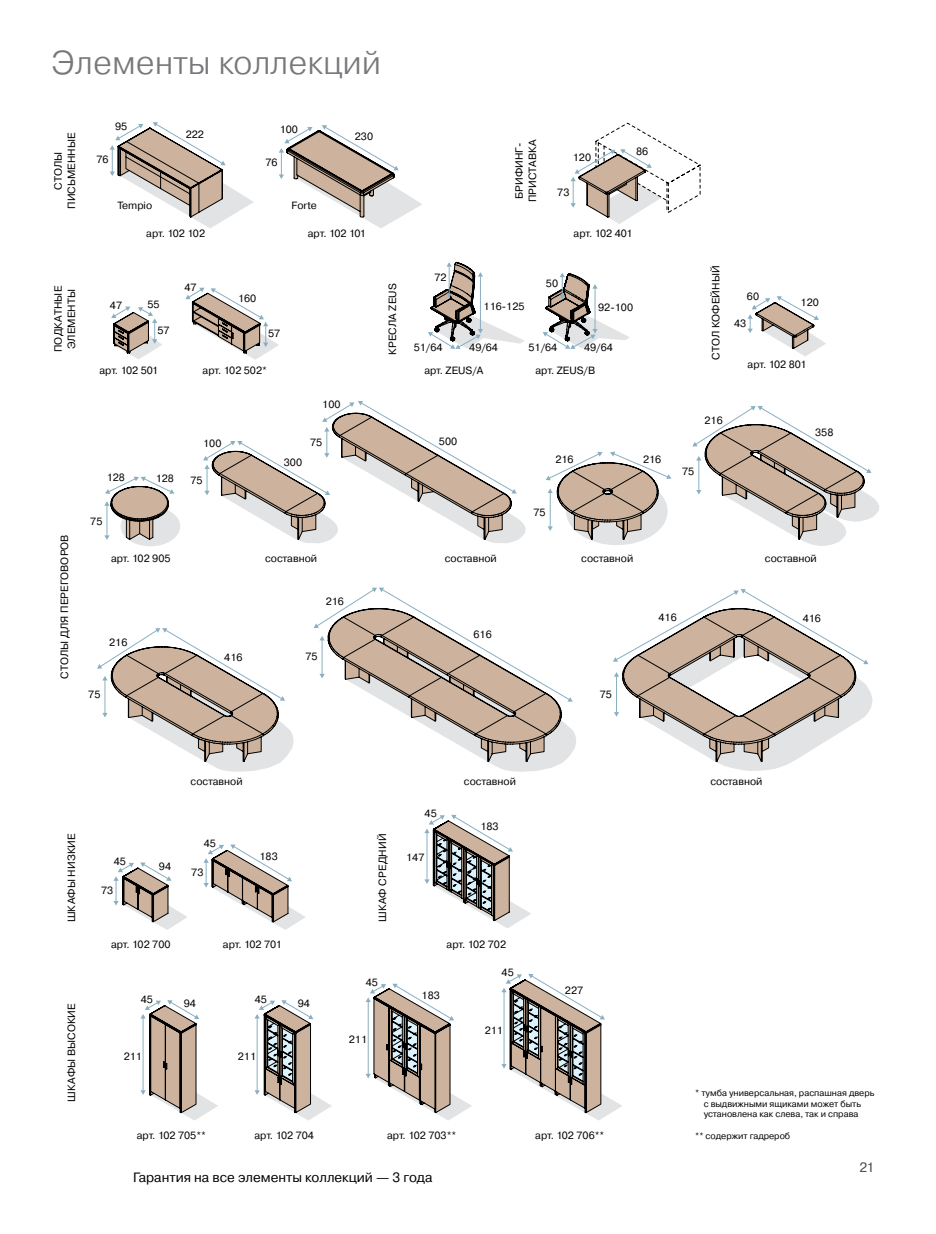
<style>
.page{position:relative;width:936px;height:1234px;background:#fff}
.page>*{position:absolute;margin:0;border:0;box-sizing:border-box;transform-origin:0 0}
.t1{font:300 33px "Pragmatica";color:#77787b}
.t2{font:13.5px "Pragmatica";color:#000}
.t3{font:13.5px "Pragmatica";color:#4d4d4f}
.t4{font:10.5px/13.5px "Pragmatica";color:#000}
.t5{font:10.5px "Pragmatica C";color:#000}
.t6{font:10.5px "Pragmatica";letter-spacing:-.035em;color:#000}
.t7{font:9px/10.5px "Pragmatica";color:#000}
</style>
<div class="page">
<svg style="left:110px;top:478px;width:562px;height:265px"></svg>
<svg style="left:111px;top:306px;width:51px;height:53px"></svg>
<svg style="left:185px;top:287px;width:94px;height:73px"></svg>
<svg style="left:110px;top:122px;width:143px;height:106px"></svg>
<svg style="left:113px;top:862px;width:74px;height:67px"></svg>
<svg style="left:203px;top:844px;width:102px;height:85px"></svg>
<svg style="left:424px;top:814px;width:107px;height:114px"></svg>
<svg style="left:365px;top:983px;width:107px;height:137px"></svg>
<svg style="left:254px;top:1000px;width:78px;height:120px"></svg>
<svg style="left:140px;top:1000px;width:78px;height:120px"></svg>
<svg style="left:501px;top:974px;width:121px;height:146px"></svg>
<svg style="left:279px;top:125px;width:143px;height:103px"></svg>
<svg style="left:747px;top:296px;width:79px;height:60px"></svg>
<hr style="left:107px;top:505px;width:1px;height:31px;background:#89afc1">
<svg style="left:104px;top:535px;width:6px;height:5px"></svg>
<svg style="left:105px;top:501px;width:4px;height:4px"></svg>
<svg style="left:105px;top:476px;width:69px;height:17px"></svg>
<svg style="left:545px;top:451px;width:126px;height:88px"></svg>
<svg style="left:692px;top:406px;width:187px;height:140px"></svg>
<svg style="left:97px;top:628px;width:196px;height:143px"></svg>
<svg style="left:612px;top:589px;width:260px;height:181px"></svg>
<svg style="left:313px;top:587px;width:263px;height:184px"></svg>
<svg style="left:203px;top:401px;width:322px;height:142px"></svg>
<svg style="left:428px;top:261px;width:96px;height:88px"></svg>
<svg style="left:543px;top:122px;width:158px;height:227px"></svg>
<h1 class="t1" style="left:51px;top:42px;width:331px">Элементы коллекций</h1>
<p class="t5" style="left:115px;top:120px;width:14px">95</p>
<p class="t5" style="left:280px;top:123px;width:20px">100</p>
<p class="t5" style="left:186px;top:128px;width:20px">222</p>
<p class="t4" style="left:52px;top:209px;width:78px;text-align:center;rotate:-90deg">столы письменные</p>
<p class="t4" style="left:512px;top:202px;width:64px;rotate:-90deg">брифинг&shy;приставка</p>
<p class="t5" style="left:355px;top:131px;width:20px">230</p>
<p class="t5" style="left:96px;top:154px;width:14px">76</p>
<p class="t5" style="left:265px;top:157px;width:14px">76</p>
<p class="t5" style="left:117px;top:200px;width:36px">Tempio</p>
<p class="t5" style="left:291px;top:200px;width:27px">Forte</p>
<p class="t5" style="left:572px;top:152px;width:20px">120</p>
<p class="t5" style="left:557px;top:187px;width:14px">73</p>
<p class="t5" style="left:636px;top:146px;width:14px">86</p>
<p class="t4" style="left:52px;top:352px;width:68px;rotate:-90deg">подкатные элем енты</p>
<p class="t4" style="left:58px;top:678px;width:144px;rotate:-90deg">столы для переговоров</p>
<p class="t4" style="left:146px;top:227px;width:60px">арт. 102 102</p>
<p class="t6" style="left:308px;top:227px;width:60px">арт. 102 101</p>
<p class="t4" style="left:573px;top:227px;width:60px">арт. 102 401</p>
<p class="t5" style="left:110px;top:299px;width:14px">47</p>
<p class="t5" style="left:184px;top:281px;width:14px">47</p>
<p class="t5" style="left:238px;top:292px;width:20px">160</p>
<p class="t5" style="left:147px;top:299px;width:14px">55</p>
<p class="t5" style="left:157px;top:324px;width:14px">57</p>
<p class="t5" style="left:268px;top:327px;width:14px">57</p>
<p class="t4" style="left:386px;top:354px;width:72px;rotate:-90deg">кресла zeus</p>
<p class="t5" style="left:434px;top:272px;width:14px">72</p>
<p class="t5" style="left:483px;top:300px;width:42px">116-125</p>
<p class="t5" style="left:546px;top:278px;width:14px">50</p>
<p class="t5" style="left:598px;top:302px;width:36px">92-100</p>
<p class="t5" style="left:413px;top:342px;width:30px">51/64</p>
<p class="t5" style="left:469px;top:342px;width:30px">49/64</p>
<p class="t5" style="left:528px;top:342px;width:30px">51/64</p>
<p class="t5" style="left:584px;top:342px;width:30px">49/64</p>
<p class="t4" style="left:99px;top:364px;width:60px">арт. 102 501</p>
<p class="t4" style="left:203px;top:364px;width:66px">арт. 102 502*</p>
<p class="t4" style="left:424px;top:364px;width:61px">арт. ZEUS/A</p>
<p class="t4" style="left:535px;top:364px;width:61px">арт. ZEUS/B</p>
<p class="t5" style="left:322px;top:399px;width:20px">100</p>
<p class="t5" style="left:203px;top:437px;width:20px">100</p>
<p class="t5" style="left:310px;top:437px;width:14px">75</p>
<p class="t5" style="left:439px;top:436px;width:20px">500</p>
<p class="t5" style="left:107px;top:472px;width:20px">128</p>
<p class="t5" style="left:156px;top:473px;width:20px">128</p>
<p class="t5" style="left:90px;top:516px;width:14px">75</p>
<p class="t5" style="left:190px;top:474px;width:14px">75</p>
<p class="t5" style="left:284px;top:456px;width:20px">300</p>
<p class="t5" style="left:555px;top:453px;width:20px">216</p>
<p class="t5" style="left:643px;top:453px;width:20px">216</p>
<p class="t5" style="left:533px;top:507px;width:14px">75</p>
<p class="t4" style="left:709px;top:359px;width:95px;rotate:-90deg">стол кофейный</p>
<p class="t5" style="left:747px;top:291px;width:14px">60</p>
<p class="t5" style="left:734px;top:318px;width:14px">43</p>
<p class="t5" style="left:800px;top:297px;width:20px">120</p>
<p class="t4" style="left:747px;top:357px;width:60px">арт. 102 801</p>
<p class="t5" style="left:704px;top:414px;width:20px">216</p>
<p class="t5" style="left:682px;top:466px;width:14px">75</p>
<p class="t5" style="left:815px;top:426px;width:20px">358</p>
<p class="t4" style="left:111px;top:552px;width:61px">арт. 102 905</p>
<p class="t4" style="left:265px;top:552px;width:53px">составной</p>
<p class="t4" style="left:445px;top:552px;width:53px">составной</p>
<p class="t4" style="left:581px;top:552px;width:53px">составной</p>
<p class="t4" style="left:764px;top:552px;width:53px">составной</p>
<p class="t5" style="left:109px;top:636px;width:20px">216</p>
<p class="t5" style="left:88px;top:689px;width:14px">75</p>
<p class="t5" style="left:224px;top:651px;width:20px">416</p>
<p class="t5" style="left:326px;top:596px;width:20px">216</p>
<p class="t5" style="left:305px;top:650px;width:14px">75</p>
<p class="t5" style="left:473px;top:629px;width:20px">616</p>
<p class="t5" style="left:599px;top:688px;width:14px">75</p>
<p class="t5" style="left:658px;top:612px;width:20px">416</p>
<p class="t5" style="left:802px;top:612px;width:20px">416</p>
<p class="t4" style="left:65px;top:922px;width:89px;rotate:-90deg">шкафы НИЗКИЕ</p>
<p class="t4" style="left:65px;top:1101px;width:100px;rotate:-90deg">шкафы высокие</p>
<p class="t4" style="left:191px;top:774px;width:53px">составной</p>
<p class="t4" style="left:464px;top:774px;width:53px">составной</p>
<p class="t4" style="left:710px;top:774px;width:53px">составной</p>
<p class="t5" style="left:424px;top:808px;width:14px">45</p>
<p class="t5" style="left:480px;top:820px;width:20px">183</p>
<p class="t5" style="left:114px;top:855px;width:14px">45</p>
<p class="t5" style="left:101px;top:884px;width:14px">73</p>
<p class="t5" style="left:159px;top:860px;width:14px">94</p>
<p class="t5" style="left:204px;top:837px;width:14px">45</p>
<p class="t5" style="left:191px;top:866px;width:14px">73</p>
<p class="t4" style="left:376px;top:921px;width:90px;rotate:-90deg">шкаф средний</p>
<p class="t5" style="left:259px;top:850px;width:20px">183</p>
<p class="t5" style="left:406px;top:851px;width:20px">147</p>
<p class="t4" style="left:111px;top:937px;width:61px">арт. 102 700</p>
<p class="t4" style="left:223px;top:937px;width:60px">арт. 102 701</p>
<p class="t4" style="left:446px;top:937px;width:61px">арт. 102 702</p>
<p class="t5" style="left:501px;top:967px;width:14px">45</p>
<p class="t5" style="left:141px;top:993px;width:14px">45</p>
<p class="t5" style="left:184px;top:997px;width:14px">94</p>
<p class="t5" style="left:255px;top:993px;width:14px">45</p>
<p class="t5" style="left:298px;top:997px;width:14px">94</p>
<p class="t5" style="left:366px;top:976px;width:14px">45</p>
<p class="t5" style="left:421px;top:989px;width:20px">183</p>
<p class="t5" style="left:565px;top:984px;width:20px">227</p>
<p class="t5" style="left:484px;top:1024px;width:20px">211</p>
<p class="t5" style="left:349px;top:1033px;width:20px">211</p>
<p class="t5" style="left:124px;top:1050px;width:20px">211</p>
<p class="t5" style="left:238px;top:1050px;width:20px">211</p>
<p class="t4" style="left:137px;top:1128px;width:71px">арт. 102 705**</p>
<p class="t4" style="left:254px;top:1128px;width:61px">арт. 102 704</p>
<p class="t4" style="left:387px;top:1128px;width:71px">арт. 102 703**</p>
<p class="t4" style="left:535px;top:1128px;width:71px">арт. 102 706**</p>
<p class="t2" style="left:133px;top:1168px;width:301px">Гарантия на все элементы коллекций — 3 года</p>
<p class="t7" style="left:703px;top:1087px;width:172px;text-indent:-9px">* тумба универсальная, распашная дверь с выдвижными ящиками может быть установлена как слева, так и справа</p>
<p class="t7" style="left:695px;top:1130px;width:97px">** содержит гадрероб</p>
<p class="t3" style="left:859px;top:1158px;width:16px">21</p>
</div>
